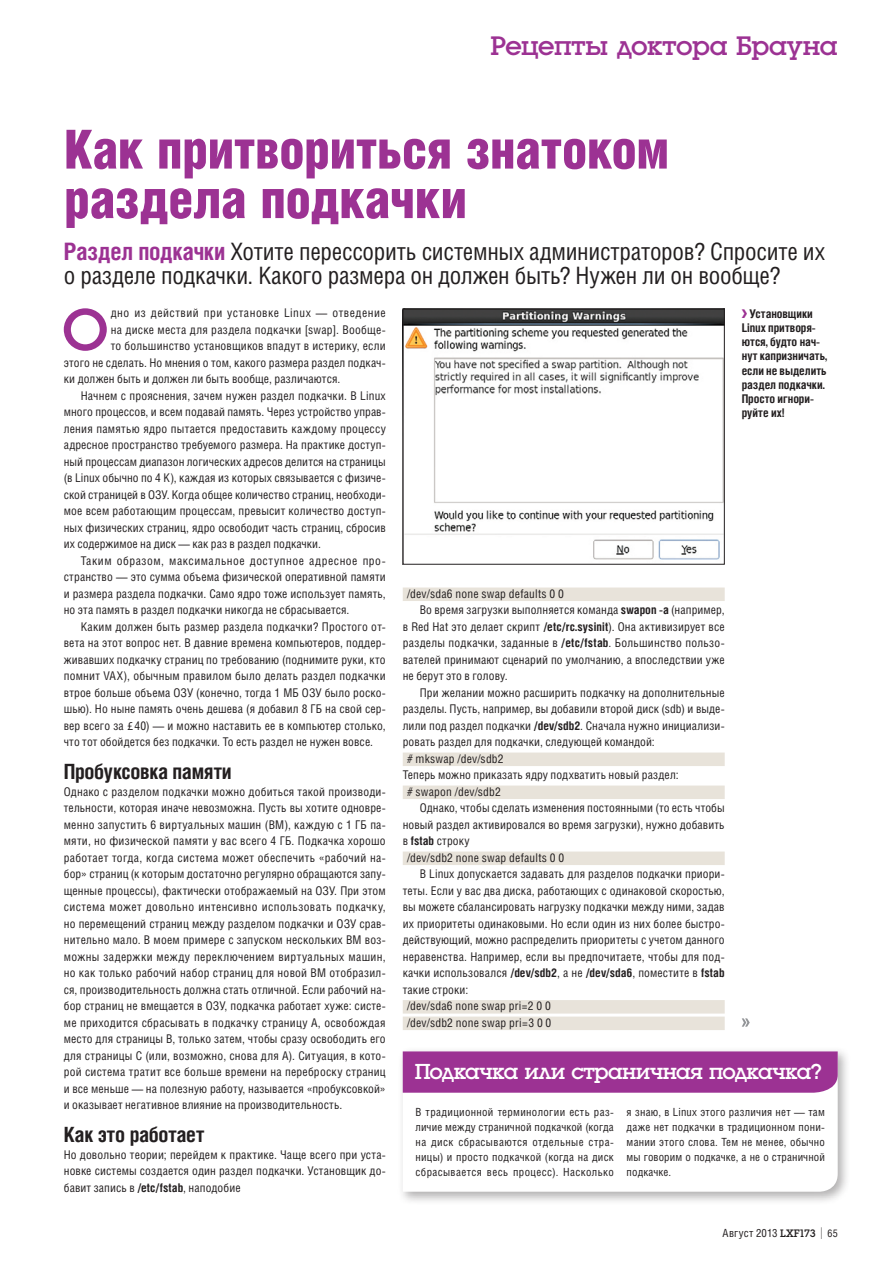
<style>
.page{position:relative;width:893px;height:1263px;background:#fff}
.page>*{position:absolute;margin:0;border:0;box-sizing:border-box;transform-origin:0 0}
.Text_Drop3{font:61.2px "Luga";color:#9c3293}
.Head_2{font:900 54px/49.5px "Helios Cond";letter-spacing:-.015em;color:#9c3293}
.t1{font:27.75px "Luga";letter-spacing:-.02em;color:#9c3293}
.Lead{font:24px/24px "Helios Cond";letter-spacing:-.01em;color:#231f20}
.Title{font:22.5px "Luga";letter-spacing:-.025em;color:#fff}
.Subhead{font:700 21px "Helios Cond";letter-spacing:-.015em;color:#231f20}
.Text_Indent{font:12px/16.5px "Helios Cond";letter-spacing:.01em;color:#231f20;text-align:justify}
.Text_1st{font:12px/16.5px "Helios Cond";letter-spacing:.01em;color:#231f20;text-align:justify}
.Text_Drop3-2{font:12px "Helios Cond";letter-spacing:.015em;color:#231f20}
.Code_1_line{font:12px "Helios Cond";letter-spacing:.015em;color:#231f20}
.Image_Caption{font:700 12px/14.2px "Helios Cond";letter-spacing:-.005em;color:#231f20}
.Text_Drop3-3{font:12px "Helios Cond";letter-spacing:.04em;color:#231f20}
.Text_1st-2{font:11.25px/15px "Helios Cond";letter-spacing:.02em;color:#231f20;text-align:justify}
.s1{font-weight:700;color:#9c3293}
.s2{font-family:"Myriad Pro"}
.s3{font-weight:700}
.s4{font-family:"LXF";font-weight:400;color:#9c3293}
.s5{font-family:"Luga"}
.s6{font-size:16.35px}
.s7{font-size:10.5px}
</style>
<div class="page">
<div style="left:398px;top:1046px;width:453px;height:159px;background:#231f20;opacity:.35"></div>
<svg style="left:403px;top:1093px;width:435px;height:99px"></svg>
<div style="left:403px;top:587px;width:322px;height:14px;background:#e8e3da"></div>
<div style="left:403px;top:752px;width:322px;height:14px;background:#e8e3da"></div>
<div style="left:403px;top:785px;width:322px;height:14px;background:#e8e3da"></div>
<div style="left:403px;top:851px;width:322px;height:14px;background:#e8e3da"></div>
<div style="left:403px;top:1000px;width:322px;height:13px;background:#e8e3da"></div>
<div style="left:403px;top:1016px;width:322px;height:14px;background:#e8e3da"></div>
<div style="left:403px;top:1051px;width:435px;height:42px;background:#9c3293"></div>
<img style="left:405px;top:311px;width:318px;height:249px">
<div style="left:403px;top:309px;width:322px;height:256px;border:1px solid #231f20"></div>
<svg style="left:742px;top:1018px;width:8px;height:9px"></svg>
<h3 class="t1" style="left:490px;top:33px;width:349px">Рецепты доктора Брауна</h3>
<p class="Head_2" style="left:64px;top:124px;width:607px">Как притвориться знатоком раздела подкачки</p>
<p class="Lead" style="left:64px;top:239px;width:763px"><span class="s1">Раздел подкачки</span> Хотите перессорить системных администраторов? Спросите их о разделе подкачки. Какого размера он должен быть? Нужен ли он вообще?</p>
<p class="Text_Drop3" style="left:63px;top:300px;width:46px">О</p>
<p class="Text_Drop3-3" style="left:111px;top:306px;width:276px">дно из действий при установке Linux — отведение</p>
<p class="Text_Drop3-2" style="left:111px;top:322px;width:276px">на диске места для раздела подкачки [swap]. Вообще-</p>
<p class="Text_Drop3-2" style="left:111px;top:339px;width:276px">то большинство установщиков впадут в истерику, если</p>
<p class="Text_Drop3-2" style="left:64px;top:355px;width:323px">этого не сделать. Но мнения о том, какого размера раздел подкач-</p>
<p class="Text_Drop3-2" style="left:64px;top:372px;width:278px">ки должен быть и должен ли быть вообще, различаются.</p>
<p class="Text_Indent" style="left:64px;top:387px;width:323px;text-indent:17px">Начнем с прояснения, зачем нужен раздел подкачки. В Linux много процессов, и всем подавай память. Через устройство управ&shy;ления памятью ядро пытается предоставить каждому процессу адресное пространство требуемого размера. На практике доступ&shy;ный процессам диапазон логических адресов делится на страницы (в Linux обычно по 4 K), каждая из которых связывается с физиче&shy;ской страницей в ОЗУ. Когда общее количество страниц, необходи&shy;мое всем работающим процессам, превысит количество доступ&shy;ных физических страниц, ядро освободит часть страниц, сбросив их содержимое на диск — как раз в раздел подкачки.</p>
<p class="Text_Indent" style="left:64px;top:552px;width:323px;text-indent:17px">Таким образом, максимальное доступное адресное про&shy;странство — это сумма объема физической оперативной памяти и размера раздела подкачки. Само ядро тоже использует память, но эта память в раздел подкачки никогда не сбрасывается.</p>
<p class="Text_Indent" style="left:64px;top:618px;width:323px;text-indent:17px">Каким должен быть размер раздела подкачки? Простого от&shy;вета на этот вопрос нет. В давние времена компьютеров, поддер&shy;живавших подкачку страниц по требованию (поднимите руки, кто помнит VAX), обычным правилом было делать раздел подкачки втрое больше объема ОЗУ (конечно, тогда 1 МБ ОЗУ было роско&shy;шью). Но ныне память очень дешева (я добавил 8 ГБ на свой сер&shy;вер всего за <span class="s2">£</span>40) — и можно наставить ее в компьютер столько, что тот обойдется без подкачки. То есть раздел не нужен вовсе.</p>
<p class="Subhead" style="left:64px;top:759px;width:170px">Пробуксовка памяти</p>
<p class="Text_1st" style="left:64px;top:783px;width:323px">Однако с разделом подкачки можно добиться такой производи&shy;тельности, которая иначе невозможна. Пусть вы хотите одновре&shy;менно запустить 6 виртуальных машин (ВМ), каждую с 1 ГБ па&shy;мяти, но физической памяти у вас всего 4 ГБ. Подкачка хорошо работает тогда, когда система может обеспечить «рабочий на&shy;бор» страниц (к которым достаточно регулярно обращаются запу&shy;щенные процессы), фактически отображаемый на ОЗУ. При этом система может довольно интенсивно использовать подкачку, но перемещений страниц между разделом подкачки и ОЗУ срав&shy;нительно мало. В моем примере с запуском нескольких ВМ воз&shy;можны задержки между переключением виртуальных машин, но как только рабочий набор страниц для новой ВМ отобразил&shy;ся, производительность должна стать отличной. Если рабочий на&shy;бор страниц не вмещается в ОЗУ, подкачка работает хуже: систе&shy;ме приходится сбрасывать в подкачку страницу A, освобождая место для страницы B, только затем, чтобы сразу освободить его для страницы C (или, возможно, снова для A). Ситуация, в кото&shy;рой система тратит все больше времени на переброску страниц и все меньше — на полезную работу, называется «пробуксовкой» и оказывает негативное влияние на производительность.</p>
<p class="Subhead" style="left:64px;top:1122px;width:142px">Как это работает</p>
<p class="Text_1st" style="left:64px;top:1146px;width:322px">Но довольно теории; перейдем к практике. Чаще всего при уста&shy;новке системы создается один раздел подкачки. Установщик до&shy;бавит запись в <span class="s3">/etc/fstab</span>, наподобие</p>
<p class="Image_Caption" style="left:742px;top:306px;width:87px"><span class="s4">&gt;</span> Установщики<br>Linux притворя&shy;ются, будто нач&shy;нут капризничать, если не выделить раздел подкачки.<br>Просто игнори&shy;руйте их!</p>
<p class="Code_1_line" style="left:407px;top:586px;width:158px">/dev/sda6 none swap defaults 0 0</p>
<p class="Text_Indent" style="left:403px;top:601px;width:323px;text-indent:17px">Во время загрузки выполняется команда <span class="s3">swapon -a</span> (например, в Red Hat это делает скрипт <span class="s3">/etc/rc.sysinit</span>). Она активизирует все разделы подкачки, заданные в <span class="s3">/etc/fstab</span>. Большинство пользо&shy;вателей принимают сценарий по умолчанию, а впоследствии уже не берут это в голову.</p>
<p class="Text_Indent" style="left:403px;top:684px;width:323px;text-indent:17px">При желании можно расширить подкачку на дополнительные разделы. Пусть, например, вы добавили второй диск (sdb) и выде&shy;лили под раздел подкачки <span class="s3">/dev/sdb2</span>. Сначала нужно инициализи&shy;ровать раздел для подкачки, следующей командой:</p>
<p class="Code_1_line" style="left:407px;top:751px;width:98px"># mkswap /dev/sdb2</p>
<p class="Text_1st" style="left:403px;top:766px;width:277px">Теперь можно приказать ядру подхватить новый раздел:</p>
<p class="Code_1_line" style="left:407px;top:784px;width:95px"># swapon /dev/sdb2</p>
<p class="Text_Indent" style="left:403px;top:799px;width:323px;text-indent:17px">Однако, чтобы сделать изменения постоянными (то есть чтобы новый раздел активировался во время загрузки), нужно добавить в <span class="s3">fstab</span> строку</p>
<p class="Code_1_line" style="left:407px;top:850px;width:159px">/dev/sdb2 none swap defaults 0 0</p>
<p class="Text_Indent" style="left:403px;top:865px;width:323px;text-indent:17px">В Linux допускается задавать для разделов подкачки приори&shy;теты. Если у вас два диска, работающих с одинаковой скоростью, вы можете сбалансировать нагрузку подкачки между ними, задав их приоритеты одинаковыми. Но если один из них более быстро&shy;действующий, можно распределить приоритеты с учетом данного неравенства. Например, если вы предпочитаете, чтобы для под&shy;качки использовался <span class="s3">/dev/sdb2</span>, а не <span class="s3">/dev/sda6</span>, поместите в <span class="s3">fstab </span>такие строки:</p>
<p class="Code_1_line" style="left:407px;top:999px;width:145px">/dev/sda6 none swap pri=2 0 0</p>
<p class="Code_1_line" style="left:407px;top:1015px;width:146px">/dev/sdb2 none swap pri=3 0 0</p>
<p class="Title" style="left:415px;top:1060px;width:409px">Подкачка или страничная подкачка?</p>
<p class="Text_1st-2" style="left:415px;top:1104px;width:200px">В традиционной терминологии есть раз&shy;личие между страничной подкачкой (когда на диск сбрасываются отдельные стра&shy;ницы) и просто подкачкой (когда на диск сбрасывается весь процесс). Насколько</p>
<p class="Text_1st-2" style="left:627px;top:1104px;width:200px">я знаю, в Linux этого различия нет — там даже нет подкачки в традиционном пони&shy;мании этого слова. Тем не менее, обычно мы говорим о подкачке, а не о страничной подкачке.</p>
<p class="Text_1st-2" style="left:723px;top:1225px;width:117px">Август 2013 <span class="s5">LXF173</span> <span class="s6">|</span> <span class="s7">65</span></p>
</div>
